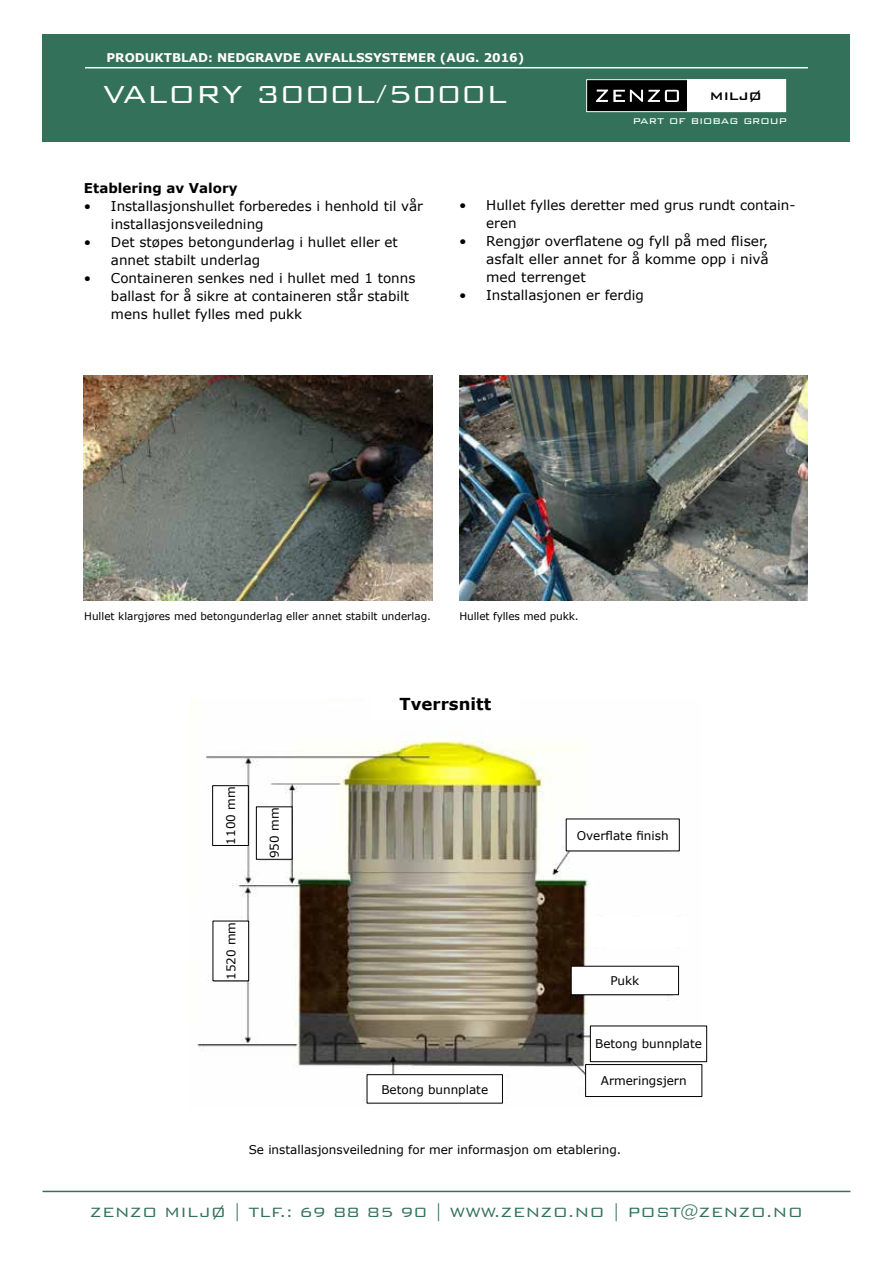
<style>
.page{position:relative;width:893px;height:1263px;background:#fff}
.page>*{position:absolute;margin:0;border:0;box-sizing:border-box;transform-origin:0 0}
.t1{font:300 33px "Bank Gothic BT";color:#fff}
.t2{font:300 18px "Bank Gothic BT";color:#34715b}
.t3{font:500 18px "Bank Gothic BT";color:#000}
.t4{font:700 16.5px "Verdana";color:#000}
.t5{font:13.5px/18px "Verdana";color:#000}
.t6{font:700 13.5px "Verdana";color:#000}
.t7{font:300 13.5px "Bank Gothic BT";color:#fff}
.t8{font:12px "Verdana";color:#000}
.t9{font:700 12px "Verdana";color:#fff}
.t10{font:10.5px "Verdana";color:#000}
</style>
<div class="page">
<hr style="left:43px;top:1191px;width:807px;height:1px;background:#34715b">
<div style="left:43px;top:34px;width:807px;height:107px;background:#34715b"></div>
<div style="left:686px;top:80px;width:100px;height:32px;background:#fff"></div>
<div style="left:587px;top:80px;width:100px;height:32px;background:#000"></div>
<svg style="left:596px;top:90px;width:83px;height:12px"></svg>
<div style="left:586px;top:79px;width:200px;height:33px;border:1px solid #fff"></div>
<hr style="left:85px;top:67px;width:723px;height:1px;background:#fff">
<img style="left:197px;top:733px;width:504px;height:371px">
<img style="left:84px;top:376px;width:348px;height:224px">
<img style="left:459px;top:376px;width:349px;height:224px">
<div style="left:566px;top:819px;width:113px;height:32px;background:#fff"></div>
<div style="left:591px;top:917px;width:96px;height:30px;background:#fff"></div>
<div style="left:571px;top:966px;width:108px;height:29px;background:#fff"></div>
<div style="left:571px;top:966px;width:108px;height:29px;border:1px solid #000"></div>
<div style="left:590px;top:1026px;width:117px;height:36px;background:#fff"></div>
<div style="left:590px;top:1025px;width:117px;height:37px;border:1px solid #000"></div>
<div style="left:586px;top:1064px;width:116px;height:32px;background:#fff"></div>
<div style="left:585px;top:1064px;width:117px;height:33px;border:1px solid #000"></div>
<div style="left:367px;top:1075px;width:135px;height:28px;background:#fff"></div>
<div style="left:367px;top:1074px;width:136px;height:29px;border:1px solid #000"></div>
<div style="left:213px;top:921px;width:36px;height:60px;background:#fff"></div>
<div style="left:213px;top:921px;width:36px;height:60px;border:1px solid #000"></div>
<div style="left:213px;top:786px;width:35px;height:59px;background:#fff"></div>
<div style="left:212px;top:785px;width:37px;height:61px;border:1px solid #000"></div>
<div style="left:256px;top:807px;width:36px;height:52px;background:#fff"></div>
<div style="left:256px;top:806px;width:36px;height:54px;border:1px solid #000"></div>
<p class="t9" style="left:107px;top:49px;width:419px">PRODUKTBLAD: NEDGRAVDE AVFALLSSYSTEMER (AUG. 2016)</p>
<h1 class="t1" style="left:103px;top:76px;width:406px">VALORY 3000L/5000L</h1>
<h2 class="t3" style="left:710px;top:85px;width:53px">miljø</h2>
<p class="t7" style="left:633px;top:113px;width:156px">part of biobag group</p>
<p class="t6" style="left:84px;top:179px;width:155px">Etablering av Valory</p>
<p class="t5" style="left:111px;top:197px;width:314px;text-indent:-27px">• Installasjonshullet forberedes i henhold til vår installasjonsveiledning</p>
<p class="t5" style="left:111px;top:233px;width:288px;text-indent:-27px">• Det støpes betongunderlag i hullet eller et annet stabilt underlag</p>
<p class="t5" style="left:111px;top:269px;width:306px;text-indent:-27px">• Containeren senkes ned i hullet med 1 tonns ballast for å sikre at containeren står stabilt mens hullet fylles med pukk</p>
<p class="t5" style="left:486px;top:196px;width:311px;text-indent:-27px">• Hullet fylles deretter med grus rundt contain&shy;eren</p>
<p class="t5" style="left:486px;top:232px;width:284px;text-align:justify;text-indent:-27px">• Rengjør overflatene og fyll på med fliser, asfalt eller annet for å komme opp i nivå med terrenget</p>
<p class="t5" style="left:459px;top:286px;width:186px">• Installasjonen er ferdig</p>
<p class="t10" style="left:84px;top:609px;width:348px">Hullet klargjøres med betongunderlag eller annet stabilt underlag.</p>
<p class="t10" style="left:459px;top:609px;width:121px">Hullet fylles med pukk.</p>
<p class="t4" style="left:400px;top:692px;width:93px">Tverrsnitt</p>
<p class="t8" style="left:222px;top:845px;width:60px;rotate:-90deg">1100 mm</p>
<p class="t8" style="left:266px;top:858px;width:52px;rotate:-90deg">950 mm</p>
<p class="t8" style="left:577px;top:827px;width:93px">Overflate finish</p>
<p class="t8" style="left:223px;top:980px;width:60px;rotate:-90deg">1520 mm</p>
<p class="t8" style="left:610px;top:972px;width:31px">Pukk</p>
<p class="t8" style="left:381px;top:1081px;width:108px">Betong bunnplate</p>
<p class="t8" style="left:595px;top:1036px;width:108px">Betong bunnplate</p>
<p class="t8" style="left:601px;top:1072px;width:87px">Armeringsjern</p>
<p class="t8" style="left:249px;top:1141px;width:374px">Se installasjonsveiledning for mer informasjon om etablering.</p>
<h2 class="t2" style="left:90px;top:1202px;width:715px">ZENZO MILJØ | TLF.: 69 88 85 90 | WWW.ZENZO.NO | POST@ZENZO.NO</h2>
</div>
